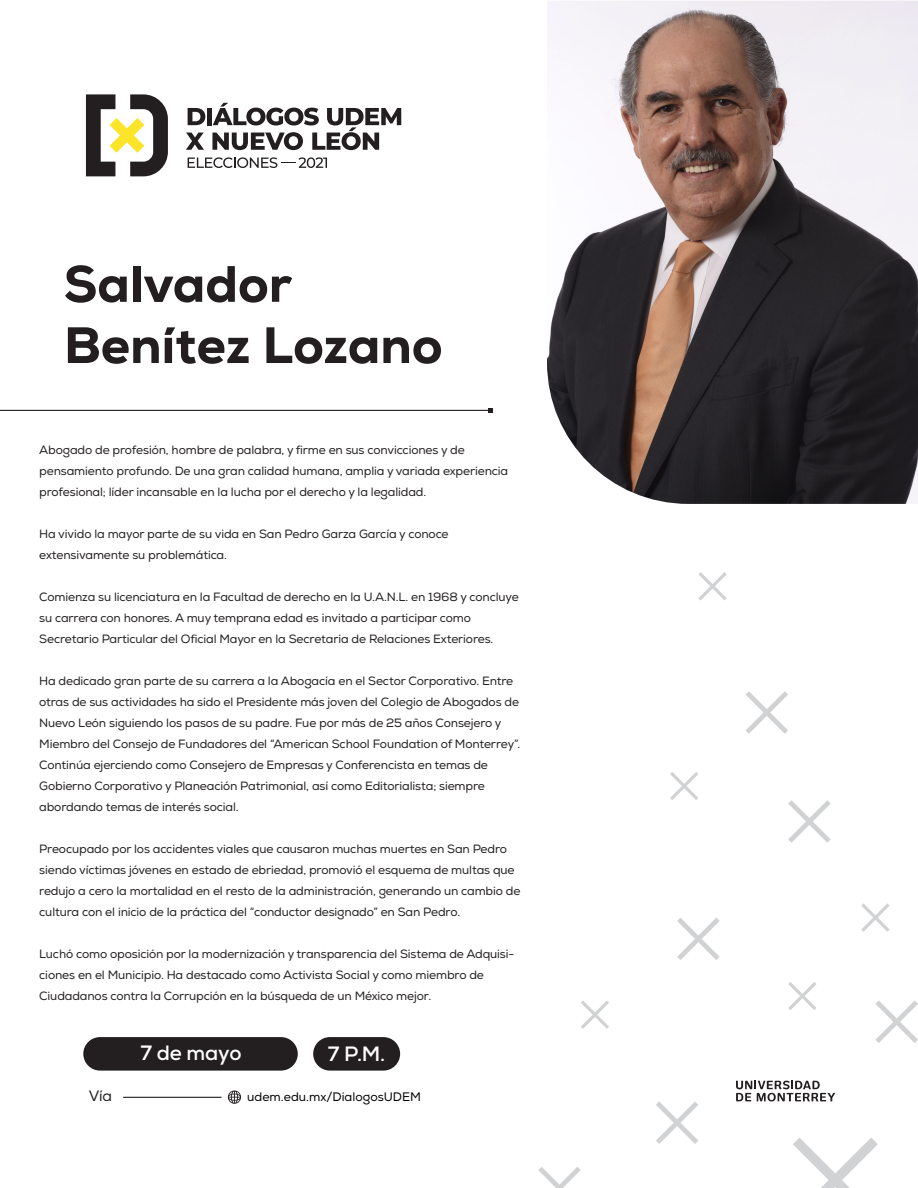
<style>
.page{position:relative;width:918px;height:1188px;background:#fff}
.page>*{position:absolute;margin:0;border:0;box-sizing:border-box;transform-origin:0 0}
.t1{font:800 51px/61.2px "Nexa";color:#231f20}
.t2{font:700 20.7px "Nexa";letter-spacing:-.01em;color:#fff}
.t3{font:15px "Nexa";color:#231f20}
.t4{font:12.3px "Nexa";color:#000001}
.t5{font:12px/21px "Nexa";letter-spacing:-.01em;color:#231f20}
</style>
<div class="page">
<svg style="left:86px;top:94px;width:82px;height:82px"></svg>
<svg style="left:188px;top:108px;width:17px;height:17px"></svg>
<div style="left:207px;top:108px;width:5px;height:17px;background:#231f20"></div>
<svg style="left:186px;top:133px;width:18px;height:17px"></svg>
<svg style="left:212px;top:103px;width:189px;height:47px"></svg>
<svg style="left:188px;top:157px;width:139px;height:11px"></svg>
<svg style="left:581px;top:1001px;width:28px;height:28px"></svg>
<svg style="left:861px;top:903px;width:29px;height:29px"></svg>
<svg style="left:670px;top:772px;width:28px;height:28px"></svg>
<svg style="left:788px;top:982px;width:28px;height:28px"></svg>
<svg style="left:677px;top:918px;width:43px;height:42px"></svg>
<svg style="left:746px;top:691px;width:42px;height:43px"></svg>
<svg style="left:875px;top:1000px;width:43px;height:43px"></svg>
<svg style="left:538px;top:1167px;width:43px;height:21px"></svg>
<svg style="left:656px;top:1101px;width:42px;height:43px"></svg>
<svg style="left:788px;top:800px;width:43px;height:43px"></svg>
<svg style="left:793px;top:1138px;width:85px;height:50px"></svg>
<svg style="left:698px;top:572px;width:29px;height:28px"></svg>
<hr style="left:0;top:410px;width:490px;height:1px;background:#231f20">
<svg style="left:488px;top:408px;width:4px;height:5px"></svg>
<div style="left:83px;top:1037px;width:215px;height:34px;background:#231f20;border-radius:17px"></div>
<div style="left:313px;top:1037px;width:87px;height:34px;background:#231f20;border-radius:17px"></div>
<hr style="left:123px;top:1097px;width:99px;height:1px;background:#231f20">
<svg style="left:228px;top:1090px;width:13px;height:14px"></svg>
<svg style="left:736px;top:1081px;width:99px;height:20px"></svg>
<img style="left:547px;top:1px;width:371px;height:503px">
<h1 class="t1" style="left:64px;top:254px;width:380px">Salvador<br>Benítez Lozano</h1>
<p class="t5" style="left:39px;top:440px;width:471px">Abogado de profesión, hombre de palabra, y firme en sus convicciones y de pensamiento profundo. De una gran calidad humana, amplia y variada experiencia profesional; líder incansable en la lucha por el derecho y la legalidad.</p>
<p class="t5" style="left:39px;top:524px;width:411px">Ha vivido la mayor parte de su vida en San Pedro Garza García y conoce extensivamente su problemática.</p>
<p class="t5" style="left:39px;top:587px;width:481px">Comienza su licenciatura en la Facultad de derecho en la U.A.N.L. en 1968 y concluye su carrera con honores. A muy temprana edad es invitado a participar como<br>Secretario Particular del Oficial Mayor en la Secretaria de Relaciones Exteriores.</p>
<p class="t5" style="left:39px;top:671px;width:483px">Ha dedicado gran parte de su carrera a la Abogacía en el Sector Corporativo. Entre otras de sus actividades ha sido el Presidente más joven del Colegio de Abogados de Nuevo León siguiendo los pasos de su padre. Fue por más de 25 años Consejero y Miembro del Consejo de Fundadores del “American School Foundation of Monterrey”.<br>Continúa ejerciendo como Consejero de Empresas y Conferencista en temas de Gobierno Corporativo y Planeación Patrimonial, así como Editorialista; siempre abordando temas de interés social.</p>
<p class="t5" style="left:39px;top:839px;width:483px">Preocupado por los accidentes viales que causaron muchas muertes en San Pedro siendo víctimas jóvenes en estado de ebriedad, promovió el esquema de multas que redujo a cero la mortalidad en el resto de la administración, generando un cambio de cultura con el inicio de la práctica del “conductor designado” en San Pedro.</p>
<p class="t5" style="left:39px;top:944px;width:477px">Luchó como oposición por la modernización y transparencia del Sistema de Adquisi&shy;ciones en el Municipio. Ha destacado como Activista Social y como miembro de<br>Ciudadanos contra la Corrupción en la búsqueda de un México mejor.</p>
<h2 class="t2" style="left:141px;top:1040px;width:103px">7 de mayo</h2>
<h2 class="t2" style="left:328px;top:1041px;width:59px">7 P.M.</h2>
<p class="t3" style="left:89px;top:1087px;width:25px">Vía</p>
<p class="t4" style="left:247px;top:1090px;width:175px">udem.edu.mx/DialogosUDEM</p>
</div>
